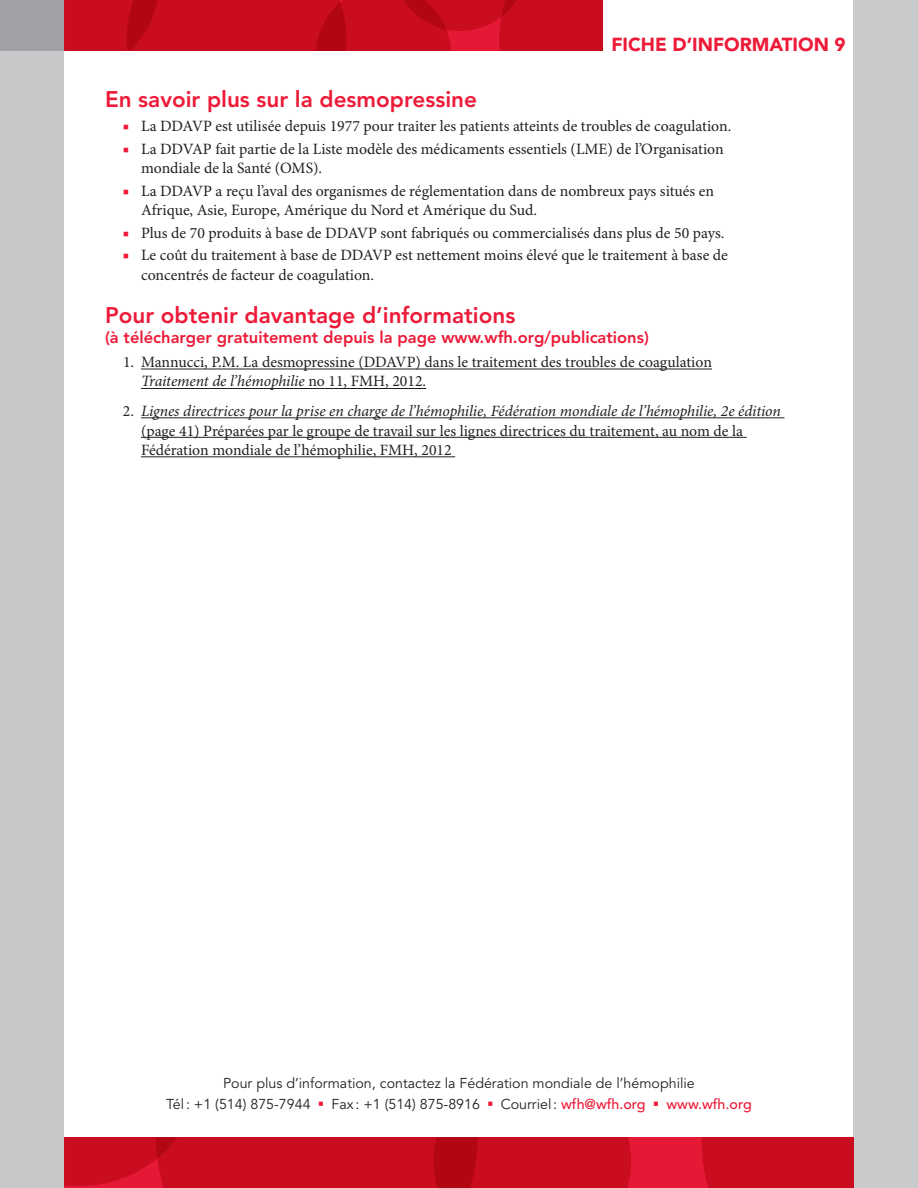
<style>
.page{position:relative;width:918px;height:1188px;background:#fff}
.page>*{position:absolute;margin:0;border:0;box-sizing:border-box;transform-origin:0 0}
.t1{font:800 22.5px "Avenir LT Std";color:#ed1a38}
.t2{font:900 18.75px "Avenir LT Std";color:#ed1a38}
.t3{font:800 16.5px "Avenir LT Std";color:#ed1a38}
.t4{font:15.75px/19.5px "Minion Pro";color:#231f20}
.t5{font:14.25px/21px "Avenir LT Std";color:#231f20;text-align:center}
.s1{color:#ed1a38}
.s2{font-style:italic}
.s3{font-weight:500;color:#ed1a38}
</style>
<div class="page">
<div style="left:0;top:51px;width:64px;height:1137px;background:#c7c8ca"></div>
<div style="left:854px;top:0;width:64px;height:1188px;background:#c9cacc"></div>
<div style="left:64px;top:1137px;width:790px;height:51px;background:#e51836"></div>
<svg style="left:64px;top:1137px;width:567px;height:51px;background:#c90b1e"></svg>
<div style="left:702px;top:1137px;width:152px;height:51px;background:#ca0c1f"></div>
<div style="left:0;top:0;width:64px;height:51px;background:#a0a1a5"></div>
<svg style="left:64px;top:0;width:539px;height:51px;background:#c80b1e"></svg>
<hr style="left:141px;top:369px;width:571px;height:1px;background:#231f20">
<hr style="left:141px;top:388px;width:285px;height:1px;background:#231f20">
<hr style="left:141px;top:417px;width:643px;height:1px;background:#231f20">
<hr style="left:141px;top:437px;width:606px;height:1px;background:#231f20">
<hr style="left:141px;top:456px;width:314px;height:1px;background:#231f20">
<p class="t2" style="left:611px;top:33px;width:236px">FICHE D’INFORMATION 9</p>
<h1 class="t1" style="left:105px;top:86px;width:374px">En savoir plus sur la desmopressine</h1>
<p class="t4" style="left:123px;top:117px;width:610px"><span class="s1">■</span> La DDAVP est utilisée depuis 1977 pour traiter les patients atteints de troubles de coagulation.</p>
<p class="t4" style="left:141px;top:140px;width:584px;text-indent:-18px"><span class="s1">■</span> La DDVAP fait partie de la Liste modèle des médicaments essentiels (LME) de l’Organisation mondiale de la Santé (OMS).</p>
<p class="t4" style="left:141px;top:182px;width:575px;text-indent:-18px"><span class="s1">■</span> La DDAVP a reçu l’aval des organismes de réglementation dans de nombreux pays situés en<br>Afrique, Asie, Europe, Amérique du Nord et Amérique du Sud.</p>
<p class="t4" style="left:123px;top:224px;width:603px"><span class="s1">■</span> Plus de 70 produits à base de DDAVP sont fabriqués ou commercialisés dans plus de 50 pays.</p>
<p class="t4" style="left:141px;top:246px;width:588px;text-indent:-18px"><span class="s1">■</span> Le coût du traitement à base de DDAVP est nettement moins élevé que le traitement à base de concentrés de facteur de coagulation.</p>
<h1 class="t1" style="left:105px;top:302px;width:412px">Pour obtenir davantage d’informations</h1>
<p class="t3" style="left:105px;top:327px;width:545px">(à télécharger gratuitement depuis la page www.wfh.org/publications)</p>
<p class="t4" style="left:141px;top:353px;width:572px;text-indent:-18px">1. Mannucci, P.M. La desmopressine (DDAVP) dans le traitement des troubles de coagulation<br><span class="s2">Traitement de l’hémophilie</span> no 11, FMH, 2012.</p>
<p class="t4" style="left:141px;top:402px;width:641px;text-indent:-18px">2. <span class="s2">Lignes directrices pour la prise en charge de l’hémophilie, Fédération mondiale de l’hémophilie, 2e édition </span>(page 41) Préparées par le groupe de travail sur les lignes directrices du traitement, au nom de la<br>Fédération mondiale de l’hémophilie, FMH, 2012</p>
<p class="t5" style="left:166px;top:1073px;width:587px">Pour plus d’information, contactez la Fédération mondiale de l’hémophilie<br>Tél: +1 (514) 875-7944 <span class="s1">▪</span> Fax : +1 (514) 875-8916 <span class="s1">▪</span> Courriel: <span class="s3">wfh@wfh.org</span> <span class="s1">▪</span> <span class="s3">www.wfh.org</span></p>
</div>
